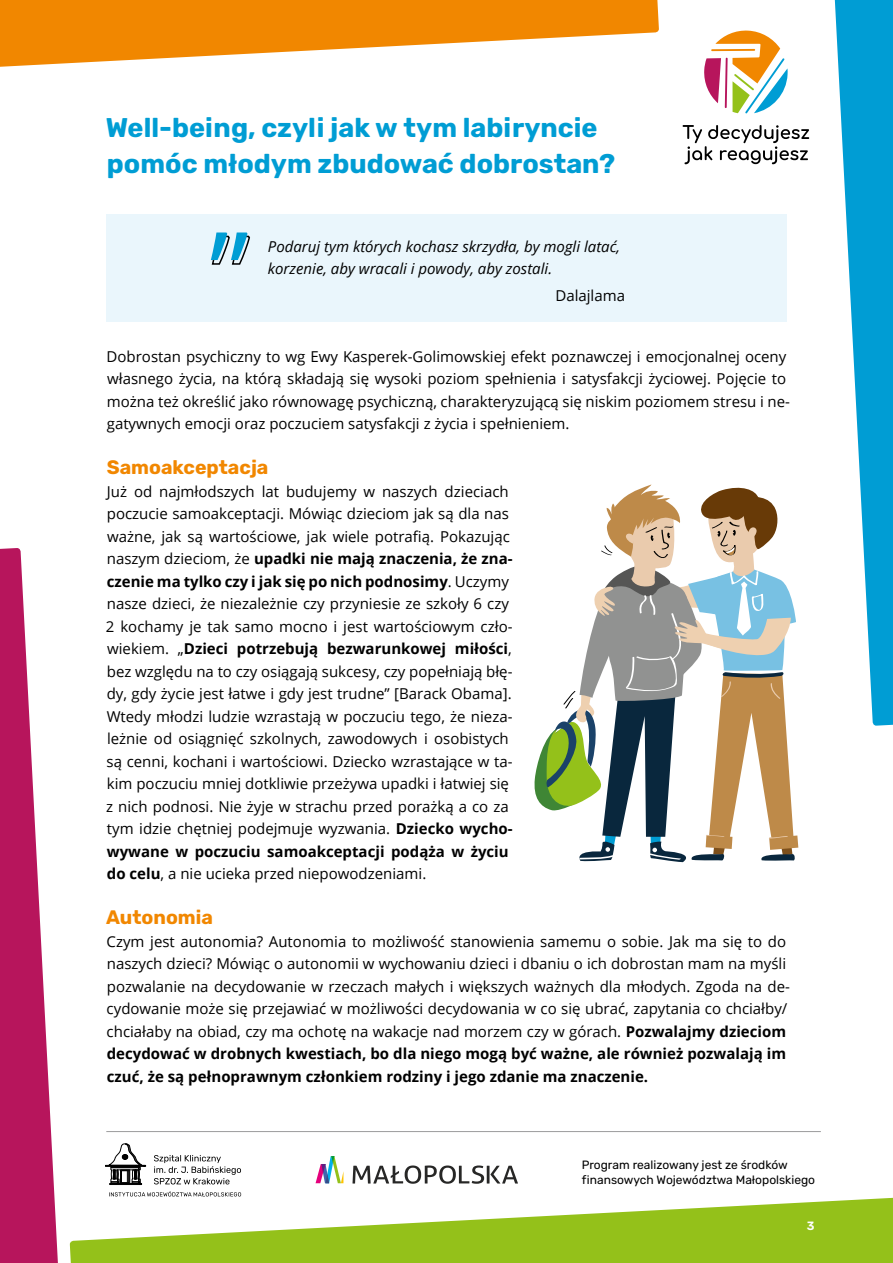
<style>
.page{position:relative;width:893px;height:1263px;background:#fff}
.page>*{position:absolute;margin:0;border:0;box-sizing:border-box;transform-origin:0 0}
.t1{font:700 27px/36px "Rubik";color:#009dd4}
.t2{font:700 19.5px "Rubik";color:#f18700}
.t3{font:15px/22.5px "Open Sans";color:#000}
.t4{font:italic 15px/22.5px "Open Sans";color:#000}
.t5{font:12px/15px "Rubik";color:#000}
.t6{font:600 12px "Rubik";color:#fff}
.s1{font-weight:700}
</style>
<div class="page">
<svg style="left:834px;top:0;width:59px;height:726px"></svg>
<svg style="left:0;top:0;width:659px;height:67px"></svg>
<svg style="left:683px;top:125px;width:126px;height:39px"></svg>
<svg style="left:704px;top:30px;width:84px;height:84px"></svg>
<svg style="left:70px;top:1196px;width:823px;height:67px;fill:#94c11a"></svg>
<svg style="left:0;top:548px;width:58px;height:715px"></svg>
<hr style="left:106px;top:1131px;width:715px;height:1px;background:#9c9c9d">
<svg style="left:352px;top:1165px;width:166px;height:19px"></svg>
<svg style="left:316px;top:1156px;width:27px;height:27px"></svg>
<div style="left:105px;top:1165px;width:39px;height:1px;border:1px solid #000"></div>
<svg style="left:109px;top:1144px;width:37px;height:41px"></svg>
<svg style="left:154px;top:1155px;width:87px;height:29px"></svg>
<svg style="left:109px;top:1191px;width:132px;height:5px"></svg>
<div style="left:106px;top:214px;width:681px;height:108px;background:#eaf6fc"></div>
<svg style="left:211px;top:232px;width:39px;height:33px"></svg>
<svg style="left:534px;top:484px;width:264px;height:378px"></svg>
<h1 class="t1" style="left:106px;top:110px;width:511px">Well-being, czyli jak w tym labiryncie pomóc młodym zbudować dobrostan?</h1>
<p class="t4" style="left:268px;top:234px;width:354px">Podaruj tym których kochasz skrzydła, by mogli latać, korzenie, aby wracali i powody, aby zostali.</p>
<p class="t3" style="left:555px;top:283px;width:71px">Dalajlama</p>
<p class="t3" style="left:107px;top:345px;width:685px">Dobrostan psychiczny to wg Ewy Kasperek-Golimowskiej efekt poznawczej i emocjonalnej oceny własnego życia, na którą składają się wysoki poziom spełnienia i satysfakcji życiowej. Pojęcie to można też określić jako równowagę psychiczną, charakteryzującą się niskim poziomem stresu i ne&shy;gatywnych emocji oraz poczuciem satysfakcji z życia i spełnieniem.</p>
<h2 class="t2" style="left:107px;top:457px;width:163px">Samoakceptacja</h2>
<p class="t3" style="left:106px;top:480px;width:408px">Już od najmłodszych lat budujemy w naszych dzieciach poczucie samoakceptacji. Mówiąc dzieciom jak są dla nas ważne, jak są wartościowe, jak wiele potrafią. Pokazując naszym dzieciom, że <span class="s1">upadki nie mają znaczenia, że zna&shy;czenie ma tylko czy i jak się po nich podnosimy</span>. Uczymy nasze dzieci, że niezależnie czy przyniesie ze szkoły 6 czy 2 kochamy je tak samo mocno i jest wartościowym czło&shy;wiekiem. „<span class="s1">Dzieci potrzebują bezwarunkowej miłości</span>, bez względu na to czy osiągają sukcesy, czy popełniają błę&shy;dy, gdy życie jest łatwe i gdy jest trudne” [Barack Obama].<br>Wtedy młodzi ludzie wzrastają w poczuciu tego, że nieza&shy;leżnie od osiągnięć szkolnych, zawodowych i osobistych są cenni, kochani i wartościowi. Dziecko wzrastające w ta&shy;kim poczuciu mniej dotkliwie przeżywa upadki i łatwiej się z nich podnosi. Nie żyje w strachu przed porażką a co za tym idzie chętniej podejmuje wyzwania. <span class="s1">Dziecko wycho&shy;wywane w poczuciu samoakceptacji podąża w życiu do celu</span>, a nie ucieka przed niepowodzeniami.</p>
<h2 class="t2" style="left:106px;top:907px;width:108px">Autonomia</h2>
<p class="t3" style="left:107px;top:930px;width:685px">Czym jest autonomia? Autonomia to możliwość stanowienia samemu o sobie. Jak ma się to do naszych dzieci? Mówiąc o autonomii w wychowaniu dzieci i dbaniu o ich dobrostan mam na myśli pozwalanie na decydowanie w rzeczach małych i większych ważnych dla młodych. Zgoda na de&shy;cydowanie może się przejawiać w możliwości decydowania w co się ubrać, zapytania co chciałby/ chciałaby na obiad, czy ma ochotę na wakacje nad morzem czy w górach. <span class="s1">Pozwalajmy dzieciom decydować w drobnych kwestiach, bo dla niego mogą być ważne, ale również pozwalają im czuć, że są pełnoprawnym członkiem rodziny i jego zdanie ma znaczenie.</span></p>
<p class="t5" style="left:582px;top:1157px;width:235px">Program realizowany jest ze środków finansowych Województwa Małopolskiego</p>
<p class="t6" style="left:807px;top:1219px;width:9px">3</p>
</div>
